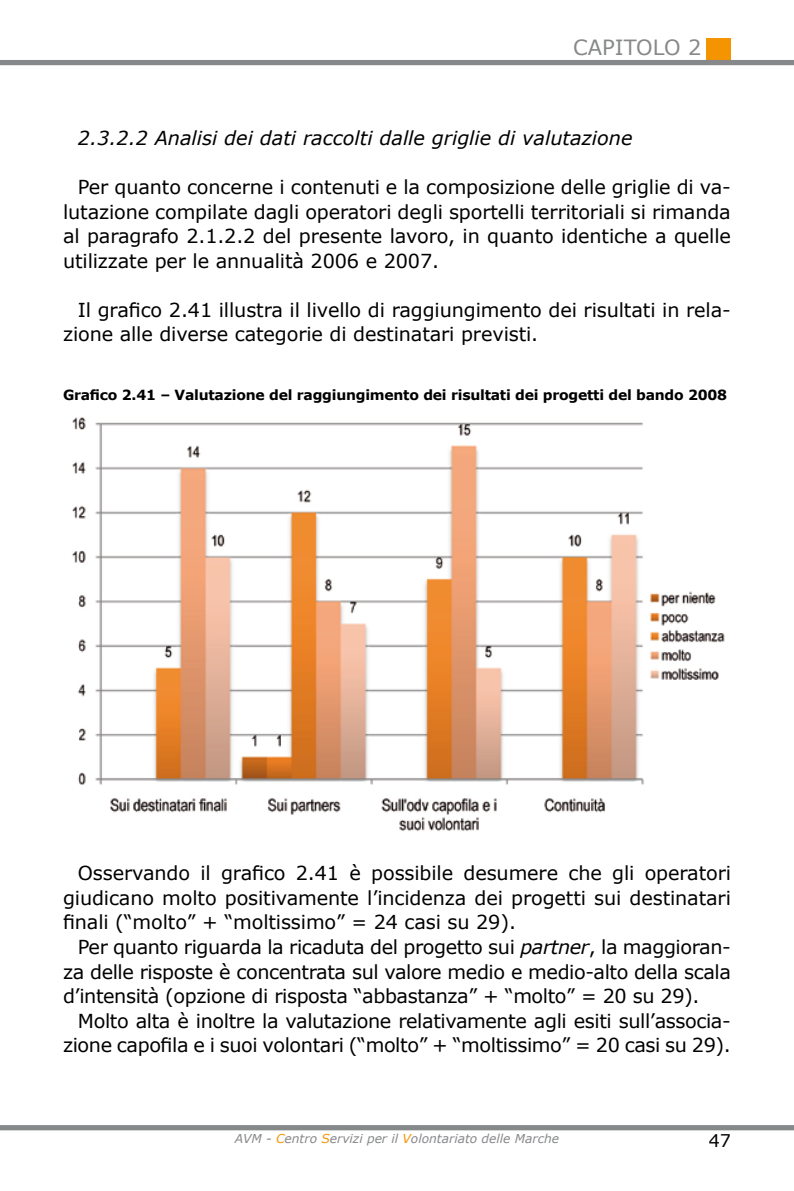
<style>
.page{position:relative;width:794px;height:1191px;background:#fff}
.page>*{position:absolute;margin:0;border:0;box-sizing:border-box;transform-origin:0 0}
.t1{font:21px "Verdana";color:#87888a}
.t2{font:19.25px/24.5px "Verdana";letter-spacing:-.005em;color:#000;text-align:justify}
.t3{font:italic 19.25px "Verdana";color:#000}
.t4{font:17.5px "Verdana";color:#000}
.t5{font:700 14px "Verdana";letter-spacing:-.015em;color:#000}
.t6{font:italic 12.25px "Verdana";color:#87888a}
.s1{font-style:italic}
.s2{color:#f39400}
</style>
<div class="page">
<div style="left:706px;top:38px;width:25px;height:25px;background:#f39400"></div>
<div style="left:0;top:1125px;width:794px;height:5px;background:#87888a"></div>
<div style="left:0;top:60px;width:794px;height:5px;background:#87888a"></div>
<img style="left:72px;top:417px;width:653px;height:414px">
<p class="t1" style="left:573px;top:34px;width:130px">CAPITOLO 2</p>
<p class="t3" style="left:78px;top:126px;width:556px">2.3.2.2 Analisi dei dati raccolti dalle griglie di valutazione</p>
<p class="t2" style="left:63px;top:175px;width:669px;text-indent:15px">Per quanto concerne i contenuti e la composizione delle griglie di va&shy;lutazione compilate dagli operatori degli sportelli territoriali si rimanda al paragrafo 2.1.2.2 del presente lavoro, in quanto identiche a quelle utilizzate per le annualità 2006 e 2007.</p>
<p class="t2" style="left:63px;top:298px;width:669px;text-indent:15px">Il grafico 2.41 illustra il livello di raggiungimento dei risultati in rela&shy;zione alle diverse categorie di destinatari previsti.</p>
<p class="t5" style="left:63px;top:386px;width:665px">Grafico 2.41 – Valutazione del raggiungimento dei risultati dei progetti del bando 2008</p>
<p class="t2" style="left:63px;top:861px;width:669px;text-indent:15px">Osservando il grafico 2.41 è possibile desumere che gli operatori giudicano molto positivamente l’incidenza dei progetti sui destinatari finali (“molto” + “moltissimo” = 24 casi su 29).</p>
<p class="t2" style="left:63px;top:935px;width:669px;text-indent:15px">Per quanto riguarda la ricaduta del progetto sui <span class="s1">partner</span>, la maggioran&shy;za delle risposte è concentrata sul valore medio e medio-alto della scala d’intensità (opzione di risposta “abbastanza” + “molto” = 20 su 29).</p>
<p class="t2" style="left:63px;top:1008px;width:669px;text-align:right">Molto alta è inoltre la valutazione relativamente agli esiti sull’associa&shy;zione capofila e i suoi volontari (“molto” + “moltissimo” = 20 casi su 29).</p>
<p class="t6" style="left:235px;top:1130px;width:326px">AVM - <span class="s2">C</span>entro <span class="s2">S</span>ervizi per il <span class="s2">V</span>olontariato delle Marche</p>
<p class="t4" style="left:708px;top:1129px;width:24px">47</p>
</div>
